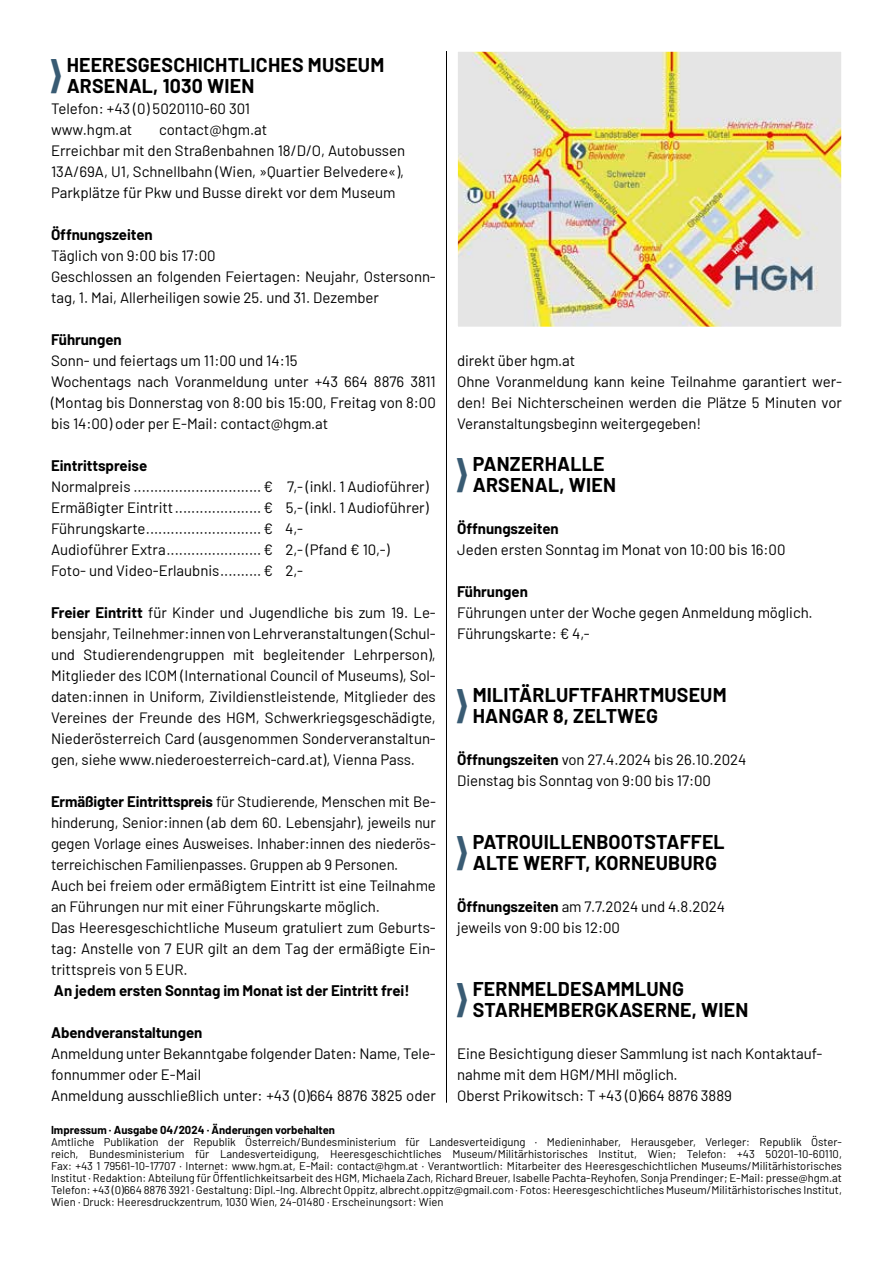
<style>
.page{position:relative;width:893px;height:1263px;background:#fff}
.page>*{position:absolute;margin:0;border:0;box-sizing:border-box;transform-origin:0 0}
.t1{font:700 45.75px "Barlow";color:#395b73}
.t2{font:700 19.5px/21px "Barlow";letter-spacing:.01em;color:#000}
.t3{font:15px/21px "Barlow";letter-spacing:-.005em;color:#000}
.t4{font:700 15px "Barlow";letter-spacing:-.005em;color:#000}
.t5{font:11.25px/12px "Barlow";color:#000;text-align:justify}
.t6{font:700 11.25px "Barlow";color:#000}
.s1{font-weight:700}
</style>
<div class="page">
<hr style="left:446px;top:51px;width:1px;height:1052px;background:#000">
<img style="left:459px;top:53px;width:381px;height:272px">
<div style="left:456px;top:50px;width:387px;height:278px;border:2px solid #fff"></div>
<h1 class="t1" style="left:48px;top:38px;width:17px">⟩</h1>
<h2 class="t2" style="left:67px;top:53px;width:319px">HEERESGESCHICHTLICHES MUSEUM<br>ARSENAL, 1030 WIEN</h2>
<p class="t3" style="left:51px;top:97px;width:201px">Telefon: +43 (0) 5020110-60 301 www.hgm.at</p>
<p class="t3" style="left:51px;top:118px;width:356px;text-indent:108px">contact@hgm.at<br>Erreichbar mit den Straßenbahnen 18/D/O, Autobussen 13A/69A, U1, Schnellbahn (Wien, »Quartier Belvedere«), Parkplätze für Pkw und Busse direkt vor dem Museum</p>
<p class="t4" style="left:51px;top:224px;width:103px">Öffnungszeiten</p>
<p class="t3" style="left:51px;top:244px;width:386px">Täglich von 9:00 bis 17:00<br>Geschlossen an folgenden Feiertagen: Neujahr, Ostersonn&shy;tag, 1. Mai, Allerheiligen sowie 25. und 31. Dezember</p>
<p class="t4" style="left:51px;top:329px;width:72px">Führungen</p>
<p class="t3" style="left:51px;top:349px;width:386px">Sonn- und feiertags um 11:00 und 14:15<br>Wochentags nach Voranmeldung unter +43 664 8876 3811 (Montag bis Donnerstag von 8:00 bis 15:00, Freitag von 8:00 bis 14:00) oder per E-Mail: contact@hgm.at</p>
<p class="t4" style="left:51px;top:455px;width:98px">Eintrittspreise</p>
<p class="t3" style="left:51px;top:475px;width:379px">Normalpreis ...............................€ 7,- (inkl. 1 Audioführer)<br>Ermäßigter Eintritt.....................€ 5,- (inkl. 1 Audioführer)<br>Führungskarte............................€ 4,-<br>Audioführer Extra.......................€ 2,- (Pfand € 10,-)<br>Foto- und Video-Erlaubnis..........€ 2,-</p>
<p class="t3" style="left:51px;top:601px;width:386px;text-align:justify"><span class="s1">Freier Eintritt</span> für Kinder und Jugendliche bis zum 19. Le&shy;bensjahr, Teilnehmer:innen von Lehrveranstaltungen (Schul&shy;und Studierendengruppen mit begleitender Lehrperson), Mitglieder des ICOM (International Council of Museums), Sol&shy;daten:innen in Uniform, Zivildienstleistende, Mitglieder des Vereines der Freunde des HGM, Schwerkriegsgeschädigte, Niederösterreich Card (ausgenommen Sonderveranstaltun&shy;gen, siehe www.niederoesterreich-card.at), Vienna Pass.</p>
<p class="t3" style="left:51px;top:790px;width:386px"><span class="s1">Ermäßigter Eintrittspreis</span> für Studierende, Menschen mit Be&shy;hinderung, Senior:innen (ab dem 60. Lebensjahr), jeweils nur gegen Vorlage eines Ausweises. Inhaber:innen des niederös&shy;terreichischen Familienpasses. Gruppen ab 9 Personen.<br>Auch bei freiem oder ermäßigtem Eintritt ist eine Teilnahme an Führungen nur mit einer Führungskarte möglich.<br>Das Heeresgeschichtliche Museum gratuliert zum Geburts&shy;tag: Anstelle von 7 EUR gilt an dem Tag der ermäßigte Ein&shy;trittspreis von 5 EUR.</p>
<p class="t4" style="left:54px;top:980px;width:357px">An jedem ersten Sonntag im Monat ist der Eintritt frei!</p>
<p class="t4" style="left:51px;top:1022px;width:153px">Abendveranstaltungen</p>
<p class="t3" style="left:51px;top:1042px;width:386px">Anmeldung unter Bekanntgabe folgender Daten: Name, Tele&shy;fonnummer oder E-Mail<br>Anmeldung ausschließlich unter: +43 (0)664 8876 3825 oder</p>
<p class="t3" style="left:457px;top:349px;width:386px">direkt über hgm.at<br>Ohne Voranmeldung kann keine Teilnahme garantiert wer&shy;den! Bei Nichterscheinen werden die Plätze 5 Minuten vor Veranstaltungsbeginn weitergegeben!</p>
<h1 class="t1" style="left:454px;top:437px;width:17px">⟩</h1>
<h2 class="t2" style="left:473px;top:452px;width:145px">PANZERHALLE<br>ARSENAL, WIEN</h2>
<p class="t4" style="left:457px;top:518px;width:103px">Öffnungszeiten</p>
<p class="t3" style="left:457px;top:538px;width:330px">Jeden ersten Sonntag im Monat von 10:00 bis 16:00</p>
<p class="t4" style="left:457px;top:581px;width:72px">Führungen</p>
<p class="t3" style="left:457px;top:601px;width:357px">Führungen unter der Woche gegen Anmeldung möglich.<br>Führungskarte: € 4,-</p>
<h1 class="t1" style="left:454px;top:668px;width:17px">⟩</h1>
<h2 class="t2" style="left:473px;top:683px;width:255px">MILITÄRLUFTFAHRTMUSEUM<br>HANGAR 8, ZELTWEG</h2>
<p class="t3" style="left:457px;top:748px;width:291px"><span class="s1">Öffnungszeiten</span> von 27.4.2024 bis 26.10.2024<br>Dienstag bis Sonntag von 9:00 bis 17:00</p>
<h1 class="t1" style="left:454px;top:815px;width:17px">⟩</h1>
<h2 class="t2" style="left:473px;top:830px;width:253px">PATROUILLENBOOTSTAFFEL<br>ALTE WERFT, KORNEUBURG</h2>
<p class="t3" style="left:457px;top:895px;width:270px"><span class="s1">Öffnungszeiten</span> am 7.7.2024 und 4.8.2024 jeweils von 9:00 bis 12:00</p>
<h1 class="t1" style="left:454px;top:962px;width:17px">⟩</h1>
<h2 class="t2" style="left:473px;top:977px;width:277px">FERNMELDESAMMLUNG<br>STARHEMBERGKASERNE, WIEN</h2>
<p class="t3" style="left:457px;top:1042px;width:367px">Eine Besichtigung dieser Sammlung ist nach Kontaktauf&shy;nahme mit dem HGM/MHI möglich.<br>Oberst Prikowitsch: T +43 (0)664 8876 3889</p>
<p class="t6" style="left:51px;top:1122px;width:286px">Impressum · Ausgabe 04/2024 · Änderungen vorbehalten</p>
<p class="t5" style="left:51px;top:1135px;width:792px">Amtliche Publikation der Republik Österreich/Bundesministerium für Landesverteidigung · Medieninhaber, Herausgeber, Verleger: Republik Öster&shy;reich, Bundesministerium für Landesverteidigung, Heeresgeschichtliches Museum/Militärhistorisches Institut, Wien; Telefon: +43 50201-10-60110, Fax: +43 1 79561-10-17707 · Internet: www.hgm.at, E-Mail: contact@hgm.at · Verantwortlich: Mitarbeiter des Heeresgeschichtlichen Museums/Militärhistorisches Institut · Redaktion: Abteilung für Öffentlichkeitsarbeit des HGM, Michaela Zach, Richard Breuer, Isabelle Pachta-Reyhofen, Sonja Prendinger; E-Mail: presse@hgm.at Telefon: +43 (0)664 8876 3921 · Gestaltung: Dipl.-Ing. Albrecht Oppitz, albrecht.oppitz@gmail.com · Fotos: Heeresgeschichtliches Museum/Militärhistorisches Institut, Wien · Druck: Heeresdruckzentrum, 1030 Wien, 24-01480 · Erscheinungsort: Wien</p>
</div>
